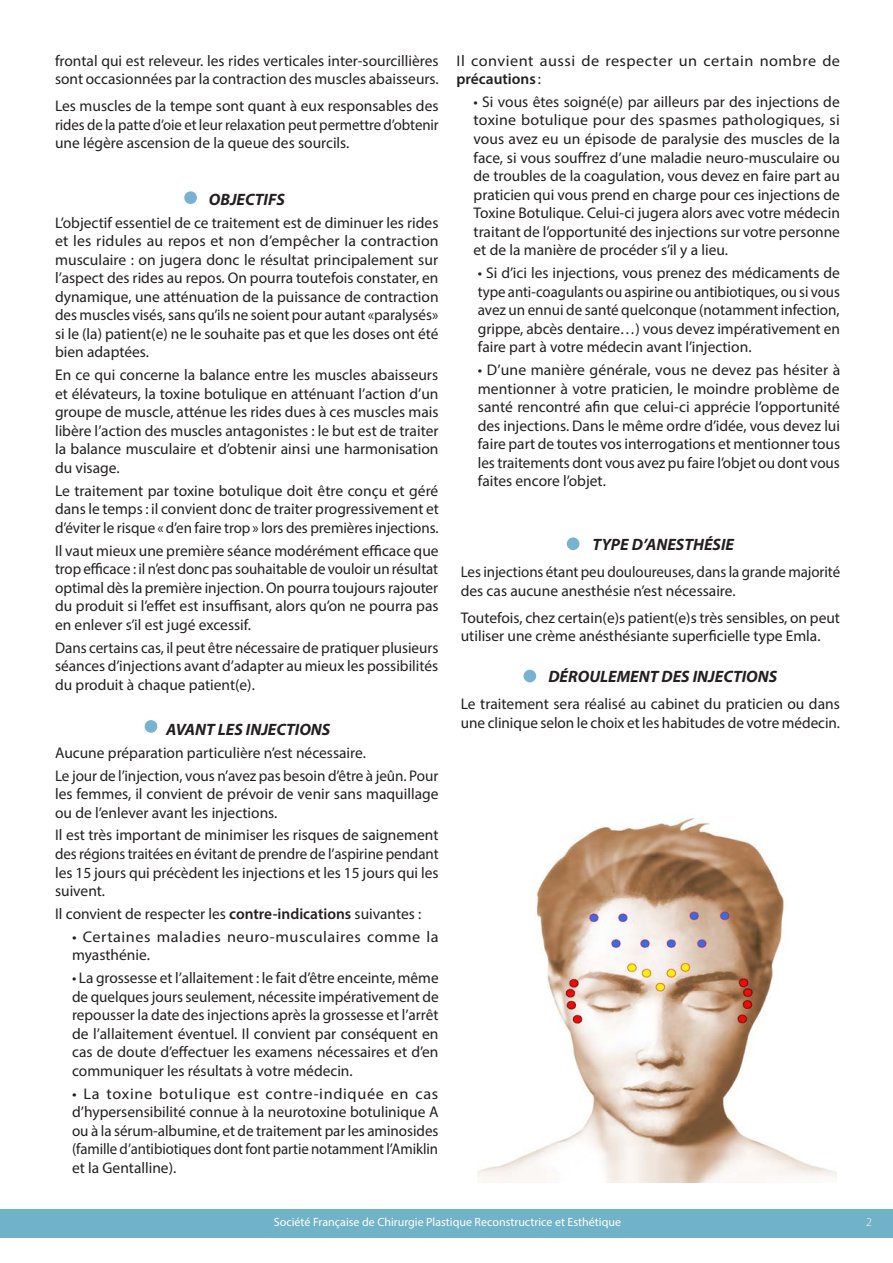
<style>
.page{position:relative;width:893px;height:1263px;background:#fff}
.page>*{position:absolute;margin:0;border:0;box-sizing:border-box;transform-origin:0 0}
.t1{font:italic 700 16.5px "Myriad Pro";color:#231f20}
.t2{font:15.45px/18.6px "Myriad Pro";color:#231f20;text-align:justify}
.t3{font:15.45px/18.6px "Myriad Pro";color:#231f20;text-align:justify;scale:1.05 1}
.t4{font:15.45px/18.6px "Myriad Pro";letter-spacing:.03em;color:#231f20;scale:1.05 1}
.t5{font:12px "Myriad Pro";color:#fff}
.t6{font:300 12px "Myriad Pro";color:#fff}
.s1{font-weight:600}
</style>
<div class="page">
<div style="left:567px;top:537px;width:12px;height:13px;background:#77b3d0;border-radius:50%"></div>
<div style="left:523px;top:670px;width:13px;height:12px;background:#77b3d0;border-radius:50%"></div>
<div style="left:0;top:1209px;width:893px;height:28px;background:#70b2c8"></div>
<div style="left:145px;top:720px;width:12px;height:13px;background:#77b3d0;border-radius:50%"></div>
<div style="left:184px;top:191px;width:13px;height:13px;background:#77b3d0;border-radius:50%"></div>
<img style="left:478px;top:815px;width:358px;height:367px">
<p class="t2" style="left:55px;top:51px;width:385px">frontal qui est releveur. les rides verticales inter-sourcillières sont occasionnées par la contraction des muscles abaisseurs.</p>
<p class="t2" style="left:55px;top:96px;width:385px">Les muscles de la tempe sont quant à eux responsables des rides de la patte d’oie et leur relaxation peut permettre d’obtenir une légère ascension de la queue des sourcils.</p>
<p class="t1" style="left:209px;top:189px;width:78px">OBJECTIFS</p>
<p class="t2" style="left:55px;top:213px;width:385px">L’objectif essentiel de ce traitement est de diminuer les rides et les ridules au repos et non d’empêcher la contraction musculaire : on jugera donc le résultat principalement sur l’aspect des rides au repos. On pourra toutefois constater, en dynamique, une atténuation de la puissance de contraction des muscles visés, sans qu’ils ne soient pour autant «paralysés» si le (la) patient(e) ne le souhaite pas et que les doses ont été bien adaptées.</p>
<p class="t2" style="left:55px;top:366px;width:385px">En ce qui concerne la balance entre les muscles abaisseurs et élévateurs, la toxine botulique en atténuant l’action d’un groupe de muscle, atténue les rides dues à ces muscles mais libère l’action des muscles antagonistes : le but est de traiter la balance musculaire et d’obtenir ainsi une harmonisation du visage.</p>
<p class="t2" style="left:55px;top:481px;width:385px">Le traitement par toxine botulique doit être conçu et géré dans le temps : il convient donc de traiter progressivement et d’éviter le risque «d’en faire trop» lors des premières injections.</p>
<p class="t2" style="left:55px;top:541px;width:385px">Il vaut mieux une première séance modérément efficace que trop efficace : il n’est donc pas souhaitable de vouloir un résultat optimal dès la première injection. On pourra toujours rajouter du produit si l’effet est insuffisant, alors qu’on ne pourra pas en enlever s’il est jugé excessif.</p>
<p class="t2" style="left:55px;top:638px;width:385px">Dans certains cas, il peut être nécessaire de pratiquer plusieurs séances d’injections avant d’adapter au mieux les possibilités du produit à chaque patient(e).</p>
<p class="t1" style="left:166px;top:719px;width:166px">AVANT LES INJECTIONS</p>
<p class="t2" style="left:55px;top:743px;width:312px">Aucune préparation particulière n’est nécessaire.</p>
<p class="t2" style="left:55px;top:766px;width:385px">Le jour de l’injection, vous n’avez pas besoin d’être à jeûn. Pour les femmes, il convient de prévoir de venir sans maquillage ou de l’enlever avant les injections.</p>
<p class="t2" style="left:55px;top:826px;width:385px">Il est très important de minimiser les risques de saignement des régions traitées en évitant de prendre de l’aspirine pendant les 15 jours qui précèdent les injections et les 15 jours qui les suivent.</p>
<p class="t2" style="left:55px;top:904px;width:368px">Il convient de respecter les <span class="s1">contre-indications</span> suivantes :</p>
<p class="t4" style="left:72px;top:927px;width:351px">• Certaines maladies neuro-musculaires comme la myasthénie.</p>
<p class="t2" style="left:72px;top:968px;width:368px">• La grossesse et l’allaitement : le fait d’être enceinte, même de quelques jours seulement, nécessite impérativement de repousser la date des injections après la grossesse et l’arrêt de l’allaitement éventuel. Il convient par conséquent en cas de doute d’effectuer les examens nécessaires et d’en communiquer les résultats à votre médecin.</p>
<p class="t3" style="left:72px;top:1084px;width:351px">• La toxine botulique est contre-indiquée en cas d’hypersensibilité connue à la neurotoxine botulinique A ou à la sérum-albumine, et de traitement par les aminosides (famille d’antibiotiques dont font partie notamment l’Amiklin et la Gentalline).</p>
<p class="t4" style="left:457px;top:51px;width:367px">Il convient aussi de respecter un certain nombre de <span class="s1">précautions</span> :</p>
<p class="t2" style="left:474px;top:92px;width:368px">• Si vous êtes soigné(e) par ailleurs par des injections de toxine botulique pour des spasmes pathologiques, si vous avez eu un épisode de paralysie des muscles de la face, si vous souffrez d’une maladie neuro-musculaire ou de troubles de la coagulation, vous devez en faire part au praticien qui vous prend en charge pour ces injections de Toxine Botulique. Celui-ci jugera alors avec votre médecin traitant de l’opportunité des injections sur votre personne et de la manière de procéder s’il y a lieu.</p>
<p class="t2" style="left:478px;top:263px;width:364px">• Si d’ici les injections, vous prenez des médicaments de type anti-coagulants ou aspirine ou antibiotiques, ou si vous avez un ennui de santé quelconque (notamment infection, grippe, abcès dentaire…) vous devez impérativement en faire part à votre médecin avant l’injection.</p>
<p class="t2" style="left:478px;top:360px;width:364px">• D’une manière générale, vous ne devez pas hésiter à mentionner à votre praticien, le moindre problème de santé rencontré afin que celui-ci apprécie l’opportunité des injections. Dans le même ordre d’idée, vous devez lui faire part de toutes vos interrogations et mentionner tous les traitements dont vous avez pu faire l’objet ou dont vous faites encore l’objet.</p>
<p class="t1" style="left:593px;top:534px;width:143px">TYPE D’ANESTHÉSIE</p>
<p class="t2" style="left:461px;top:562px;width:381px">Les injections étant peu douloureuses, dans la grande majorité des cas aucune anesthésie n’est nécessaire.</p>
<p class="t2" style="left:461px;top:608px;width:381px">Toutefois, chez certain(e)s patient(e)s très sensibles, on peut utiliser une crème anésthésiante superficielle type Emla.</p>
<p class="t1" style="left:548px;top:666px;width:230px">DÉROULEMENT DES INJECTIONS</p>
<p class="t2" style="left:461px;top:695px;width:381px">Le traitement sera réalisé au cabinet du praticien ou dans une clinique selon le choix et les habitudes de votre médecin.</p>
<p class="t5" style="left:274px;top:1215px;width:349px">Société Française de Chirurgie Plastique Reconstructrice et Esthétique</p>
<p class="t6" style="left:866px;top:1215px;width:7px">2</p>
</div>
